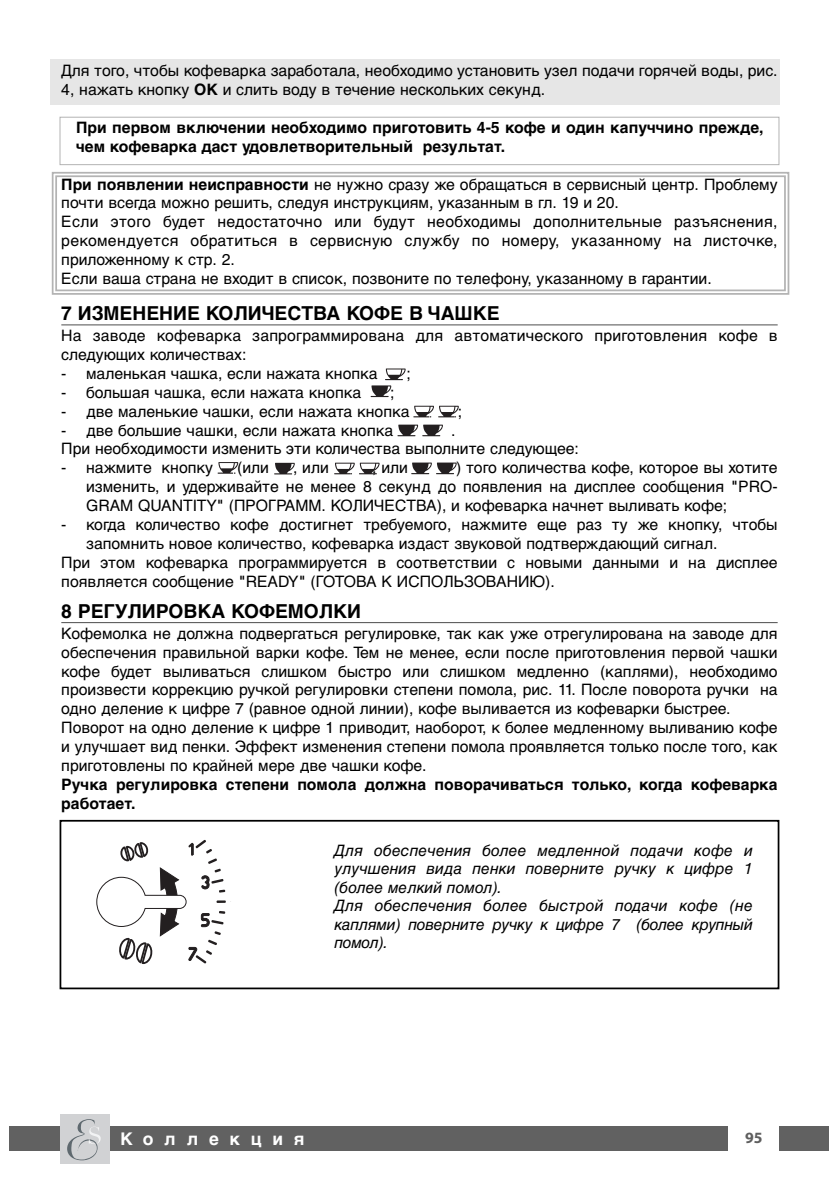
<style>
.page{position:relative;width:839px;height:1186px;background:#fff}
.page>*{position:absolute;margin:0;border:0;box-sizing:border-box;transform-origin:0 0}
.t1{font:700 19.25px "Helvetica Cyr";color:#000}
.t2{font:700 17.5px "Helvetica Cyr";letter-spacing:.61em;color:#fff}
.t3{font:15.75px/18.9px "Helvetica Cyr Upright";color:#000}
.t4{font:700 15.75px/18.9px "Helvetica Cyr";color:#000}
.t5{font:15.75px/18.4px "Helvetica Cyr Inclined";color:#000}
.t6{font:700 15.75px "Myriad Pro";color:#5e5e5e}
.s1{font-family:"Helvetica Cyr";font-weight:700}
</style>
<div class="page">
<div style="left:10px;top:1126px;width:818px;height:25px;background:#616161"></div>
<div style="left:60px;top:1114px;width:50px;height:50px;background:#d1d2d4"></div>
<svg style="left:67px;top:1119px;width:34px;height:41px"></svg>
<div style="left:728px;top:1113px;width:51px;height:51px;background:#fff"></div>
<div style="left:60px;top:820px;width:719px;height:169px;border:2px solid #000"></div>
<svg style="left:51px;top:172px;width:739px;height:123px"></svg>
<div style="left:50px;top:60px;width:729px;height:45px;background:#e6e6e6"></div>
<div style="left:60px;top:117px;width:719px;height:48px;border:1px solid #b3b3b3"></div>
<hr style="left:61px;top:324px;width:716px;height:1px;background:#4d4d4d">
<hr style="left:61px;top:622px;width:716px;height:1px;background:#4d4d4d">
<svg style="left:370px;top:368px;width:35px;height:29px"></svg>
<svg style="left:217px;top:462px;width:21px;height:12px"></svg>
<svg style="left:274px;top:463px;width:20px;height:11px"></svg>
<svg style="left:96px;top:840px;width:135px;height:124px"></svg>
<svg style="left:413px;top:406px;width:45px;height:11px"></svg>
<svg style="left:397px;top:424px;width:45px;height:12px"></svg>
<svg style="left:334px;top:463px;width:45px;height:11px"></svg>
<svg style="left:411px;top:462px;width:45px;height:12px"></svg>
<p class="t3" style="left:61px;top:63px;width:717px">Для того, чтобы кофеварка заработала, необходимо установить узел подачи горячей воды, рис.<br>4, нажать кнопку <span class="s1">ОК</span> и слить воду в течение нескольких секунд.</p>
<p class="t4" style="left:76px;top:119px;width:688px">При первом включении необходимо приготовить 4-5 кофе и один капуччино прежде, чем кофеварка даст удовлетворительный результат.</p>
<p class="t3" style="left:61px;top:176px;width:717px"><span class="s1">При появлении неисправности</span> не нужно сразу же обращаться в сервисный центр. Проблему почти всегда можно решить, следуя инструкциям, указанным в гл. 19 и 20.<br>Если этого будет недостаточно или будут необходимы дополнительные разъяснения, рекомендуется обратиться в сервисную службу по номеру, указанному на листочке, приложенному к стр. 2.<br>Если ваша страна не входит в список, позвоните по телефону, указанному в гарантии.</p>
<p class="t1" style="left:61px;top:306px;width:439px">7 ИЗМЕНЕНИЕ КОЛИЧЕСТВА КОФЕ В ЧАШКЕ</p>
<p class="t3" style="left:61px;top:327px;width:717px">На заводе кофеварка запрограммирована для автоматического приготовления кофе в следующих количествах:</p>
<p class="t3" style="left:61px;top:365px;width:318px">- маленькая чашка, если нажата кнопка</p>
<p class="t3" style="left:406px;top:365px;width:6px">;</p>
<p class="t3" style="left:61px;top:384px;width:301px">- большая чашка, если нажата кнопка</p>
<p class="t3" style="left:390px;top:384px;width:6px">;</p>
<p class="t3" style="left:61px;top:403px;width:350px">- две маленькие чашки, если нажата кнопка</p>
<p class="t3" style="left:458px;top:403px;width:6px">;</p>
<p class="t3" style="left:61px;top:422px;width:333px">- две большие чашки, если нажата кнопка</p>
<p class="t3" style="left:61px;top:422px;width:519px;text-indent:389px">.<br>При необходимости изменить эти количества выполните следующее:</p>
<p class="t3" style="left:61px;top:460px;width:153px">- нажмите кнопку</p>
<p class="t3" style="left:237px;top:460px;width:33px">(или</p>
<p class="t3" style="left:293px;top:460px;width:37px">, или</p>
<p class="t3" style="left:372px;top:460px;width:37px">, или</p>
<p class="t3" style="left:86px;top:460px;width:692px;text-align:justify;text-indent:370px">) того количества кофе, которое вы хотите изменить, и удерживайте не менее 8 секунд до появления на дисплее сообщения "PRO-GRAM QUANTITY" (ПРОГРАММ. КОЛИЧЕСТВА), и кофеварка начнет выливать кофе;</p>
<p class="t3" style="left:61px;top:516px;width:717px">- когда количество кофе достигнет требуемого, нажмите еще раз ту же кнопку, чтобы</p>
<p class="t3" style="left:86px;top:535px;width:632px">запомнить новое количество, кофеварка издаст звуковой подтверждающий сигнал.</p>
<p class="t3" style="left:61px;top:554px;width:717px">При этом кофеварка программируется в соответствии с новыми данными и на дисплее</p>
<p class="t3" style="left:61px;top:573px;width:495px">появляется сообщение "READY" (ГОТОВА К ИСПОЛЬЗОВАНИЮ).</p>
<p class="t1" style="left:61px;top:604px;width:301px">8 РЕГУЛИРОВКА КОФЕМОЛКИ</p>
<p class="t3" style="left:61px;top:625px;width:717px">Кофемолка не должна подвергаться регулировке, так как уже отрегулирована на заводе для обеспечения правильной варки кофе. Тем не менее, если после приготовления первой чашки кофе будет выливаться слишком быстро или слишком медленно (каплями), необходимо произвести коррекцию ручкой регулировки степени помола, рис. 11. После поворота ручки на одно деление к цифре 7 (равное одной линии), кофе выливается из кофеварки быстрее.<br>Поворот на одно деление к цифре 1 приводит, наоборот, к более медленному выливанию кофе и улучшает вид пенки. Эффект изменения степени помола проявляется только после того, как приготовлены по крайней мере две чашки кофе.</p>
<p class="t4" style="left:61px;top:776px;width:717px">Ручка регулировка степени помола должна поворачиваться только, когда кофеварка работает.</p>
<p class="t5" style="left:334px;top:843px;width:420px">Для обеспечения более медленной подачи кофе и улучшения вида пенки поверните ручку к цифре 1 (более мелкий помол).<br>Для обеспечения более быстрой подачи кофе (не каплями) поверните ручку к цифре 7 (более крупный помол).</p>
<p class="t2" style="left:120px;top:1132px;width:186px">Koллeкция</p>
<p class="t6" style="left:745px;top:1128px;width:19px">95</p>
</div>
